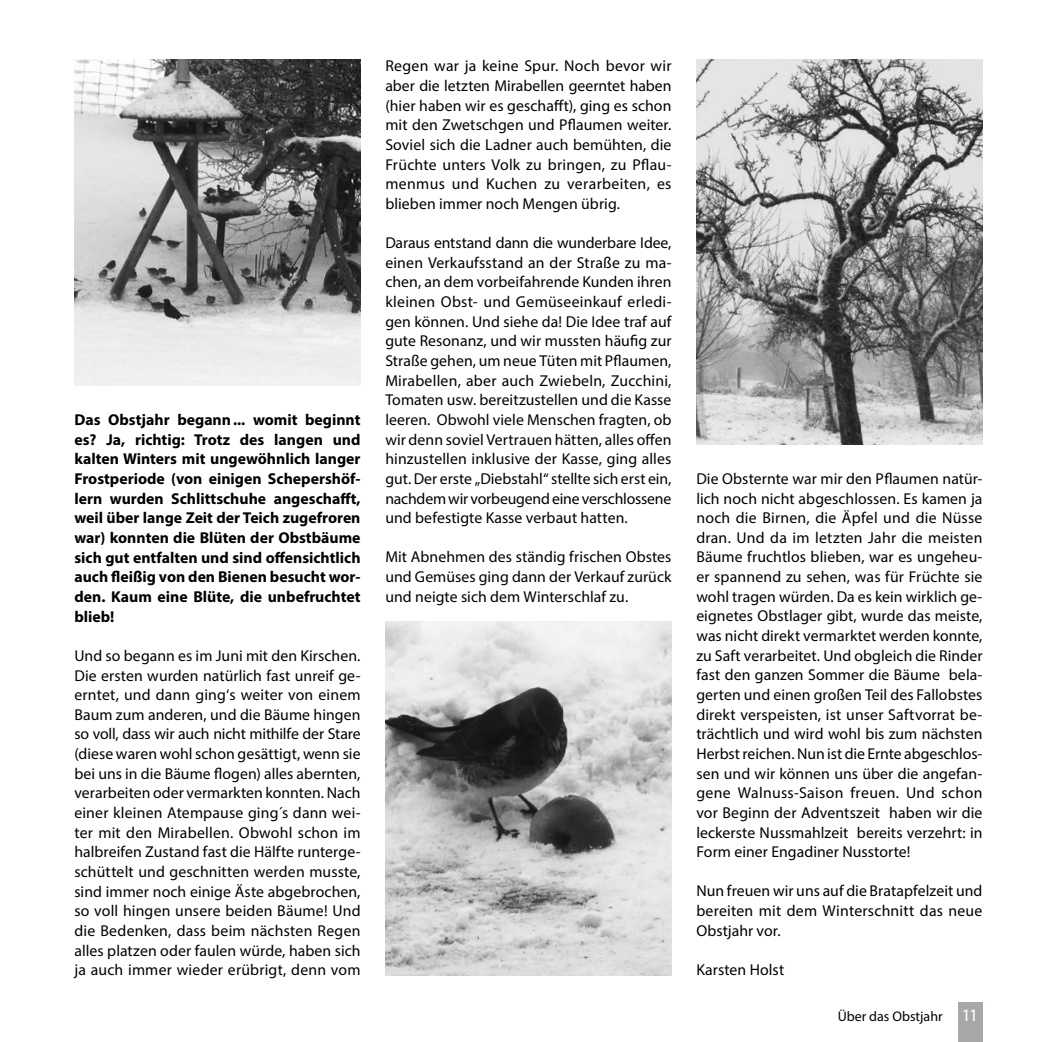
<style>
.page{position:relative;width:1042px;height:1042px;background:#fff}
.page>*{position:absolute;margin:0;border:0;box-sizing:border-box;transform-origin:0 0}
.t1{font:15.75px/19.6px "Myriad Pro";letter-spacing:.005em;color:#000;text-align:justify}
.t2{font:700 15.75px/19.6px "Myriad Pro";color:#000;text-align:justify}
.t3{font:14px "Myriad Pro";color:#000}
.s1{font-size:17.5px;color:#fff}
</style>
<div class="page">
<img style="left:696px;top:59px;width:286px;height:386px">
<img style="left:385px;top:621px;width:286px;height:354px">
<img style="left:74px;top:60px;width:286px;height:326px">
<div style="left:957px;top:1002px;width:25px;height:40px;background:#a9a8a6"></div>
<p class="t2" style="left:74px;top:409px;width:288px">Das Obstjahr begann... womit beginnt es? Ja, richtig: Trotz des langen und kalten Winters mit ungewöhnlich langer Frostperiode (von einigen Schepershöf&shy;lern wurden Schlittschuhe angeschafft, weil über lange Zeit der Teich zugefroren war) konnten die Blüten der Obstbäume sich gut entfalten und sind offensichtlich auch fleißig von den Bienen besucht wor&shy;den. Kaum eine Blüte, die unbefruchtet blieb!</p>
<p class="t1" style="left:74px;top:645px;width:288px">Und so begann es im Juni mit den Kirschen.<br>Die ersten wurden natürlich fast unreif ge&shy;erntet, und dann ging‘s weiter von einem Baum zum anderen, und die Bäume hingen so voll, dass wir auch nicht mithilfe der Stare (diese waren wohl schon gesättigt, wenn sie bei uns in die Bäume flogen) alles abernten, verarbeiten oder vermarkten konnten. Nach einer kleinen Atempause ging´s dann wei&shy;ter mit den Mirabellen. Obwohl schon im halbreifen Zustand fast die Hälfte runterge&shy;schüttelt und geschnitten werden musste, sind immer noch einige Äste abgebrochen, so voll hingen unsere beiden Bäume! Und die Bedenken, dass beim nächsten Regen alles platzen oder faulen würde, haben sich ja auch immer wieder erübrigt, denn vom</p>
<p class="t1" style="left:385px;top:56px;width:288px">Regen war ja keine Spur. Noch bevor wir aber die letzten Mirabellen geerntet haben (hier haben wir es geschafft), ging es schon mit den Zwetschgen und Pflaumen weiter.<br>Soviel sich die Ladner auch bemühten, die Früchte unters Volk zu bringen, zu Pflau&shy;menmus und Kuchen zu verarbeiten, es blieben immer noch Mengen übrig.</p>
<p class="t1" style="left:385px;top:233px;width:288px">Daraus entstand dann die wunderbare Idee, einen Verkaufsstand an der Straße zu ma&shy;chen, an dem vorbeifahrende Kunden ihren kleinen Obst- und Gemüseeinkauf erledi&shy;gen können. Und siehe da! Die Idee traf auf gute Resonanz, und wir mussten häufig zur Straße gehen, um neue Tüten mit Pflaumen, Mirabellen, aber auch Zwiebeln, Zucchini, Tomaten usw. bereitzustellen und die Kasse leeren. Obwohl viele Menschen fragten, ob wir denn soviel Vertrauen hätten, alles offen hinzustellen inklusive der Kasse, ging alles gut. Der erste „Diebstahl“ stellte sich erst ein, nachdem wir vorbeugend eine verschlossene und befestigte Kasse verbaut hatten.</p>
<p class="t1" style="left:385px;top:547px;width:288px">Mit Abnehmen des ständig frischen Obstes und Gemüses ging dann der Verkauf zurück und neigte sich dem Winterschlaf zu.</p>
<p class="t1" style="left:696px;top:468px;width:288px">Die Obsternte war mir den Pflaumen natür&shy;lich noch nicht abgeschlossen. Es kamen ja noch die Birnen, die Äpfel und die Nüsse dran. Und da im letzten Jahr die meisten Bäume fruchtlos blieben, war es ungeheu&shy;er spannend zu sehen, was für Früchte sie wohl tragen würden. Da es kein wirklich ge&shy;eignetes Obstlager gibt, wurde das meiste, was nicht direkt vermarktet werden konnte, zu Saft verarbeitet. Und obgleich die Rinder fast den ganzen Sommer die Bäume bela&shy;gerten und einen großen Teil des Fallobstes direkt verspeisten, ist unser Saftvorrat be&shy;trächtlich und wird wohl bis zum nächsten Herbst reichen. Nun ist die Ernte abgeschlos&shy;sen und wir können uns über die angefan&shy;gene Walnuss-Saison freuen. Und schon vor Beginn der Adventszeit haben wir die leckerste Nussmahlzeit bereits verzehrt: in Form einer Engadiner Nusstorte!</p>
<p class="t1" style="left:696px;top:881px;width:288px">Nun freuen wir uns auf die Bratapfelzeit und bereiten mit dem Winterschnitt das neue Obstjahr vor.</p>
<p class="t1" style="left:696px;top:959px;width:89px">Karsten Holst</p>
<p class="t3" style="left:837px;top:1008px;width:142px">Über das Obstjahr <span class="s1">11</span></p>
</div>
